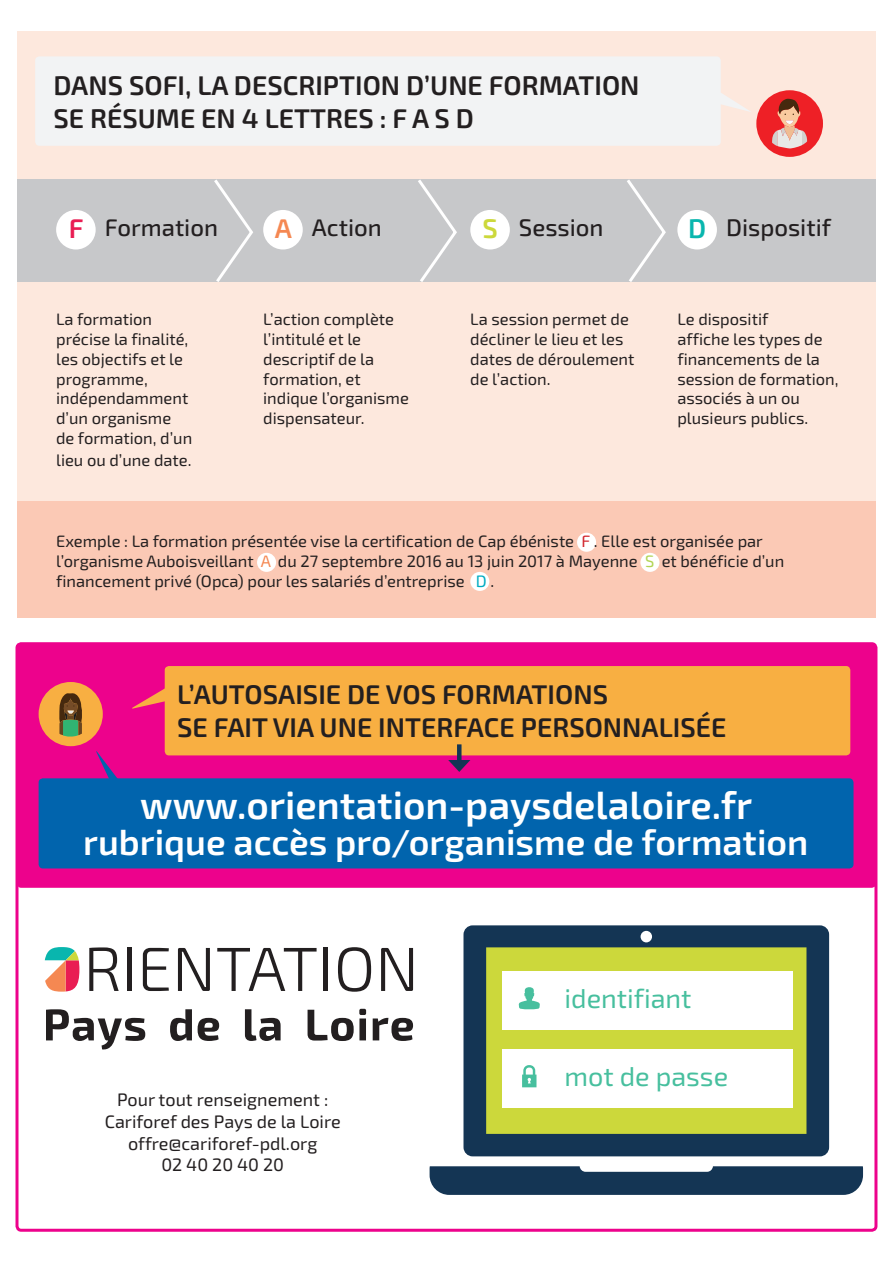
<style>
.page{position:relative;width:893px;height:1263px;background:#fff}
.page>*{position:absolute;margin:0;border:0;box-sizing:border-box;transform-origin:0 0}
.t1{font:600 39px "Exo 2";color:#fff}
.t2{font:600 36px "Exo 2";color:#fff}
.t3{font:600 27px "Exo 2";color:#231f20}
.t4{font:27px "Exo 2";color:#47bf9e}
.t5{font:600 27px "Exo 2";color:#e91d53}
.t6{font:600 27px "Exo 2";color:#f58852}
.t7{font:600 27px "Exo 2";color:#ccd83b}
.t8{font:600 27px "Exo 2";color:#09b6ae}
.t9{font:500 24px "Exo 2";color:#231f20}
.t10{font:18px/21.6px "Exo 2";color:#231f20;text-align:center}
.t11{font:16.5px/19.8px "Exo 2";color:#231f20}
.s1{color:#d1232a}
.s2{color:#f58852}
.s3{color:#b2d454}
.s4{color:#00abc1}
</style>
<div class="page">
<div style="left:17px;top:644px;width:859px;height:244px;background:#ed028c;border-radius:4px"></div>
<div style="left:165px;top:666px;width:685px;height:89px;background:#f8af42;border-radius:4px"></div>
<div style="left:17px;top:31px;width:859px;height:251px;background:#fde8dd"></div>
<div style="left:17px;top:501px;width:859px;height:117px;background:#fbc9b5"></div>
<div style="left:17px;top:179px;width:859px;height:103px;background:#c7c8ca"></div>
<div style="left:17px;top:282px;width:859px;height:219px;background:#fde8dd"></div>
<svg style="left:214px;top:179px;width:39px;height:103px"></svg>
<svg style="left:418px;top:180px;width:39px;height:102px"></svg>
<svg style="left:627px;top:180px;width:39px;height:102px"></svg>
<div style="left:56px;top:210px;width:40px;height:39px;background:#fff;border-radius:50%"></div>
<div style="left:263px;top:210px;width:40px;height:39px;background:#fff;border-radius:50%"></div>
<div style="left:470px;top:210px;width:40px;height:39px;background:#fff;border-radius:50%"></div>
<div style="left:677px;top:210px;width:40px;height:39px;background:#fff;border-radius:50%"></div>
<svg style="left:463px;top:925px;width:366px;height:231px;background:#738949"></svg>
<svg style="left:430px;top:1166px;width:433px;height:29px;background:#274562"></svg>
<div style="left:502px;top:1049px;width:290px;height:59px;background:#fff"></div>
<div style="left:502px;top:971px;width:290px;height:59px;background:#fff"></div>
<svg style="left:519px;top:987px;width:21px;height:23px"></svg>
<svg style="left:522px;top:1065px;width:14px;height:22px"></svg>
<svg style="left:45px;top:947px;width:34px;height:45px"></svg>
<svg style="left:46px;top:1009px;width:99px;height:41px"></svg>
<svg style="left:170px;top:1009px;width:22px;height:32px"></svg>
<svg style="left:198px;top:1018px;width:21px;height:23px"></svg>
<svg style="left:245px;top:1009px;width:36px;height:32px"></svg>
<svg style="left:308px;top:1009px;width:58px;height:32px"></svg>
<svg style="left:373px;top:1018px;width:40px;height:23px"></svg>
<svg style="left:89px;top:947px;width:30px;height:44px"></svg>
<hr style="left:128px;top:948px;width:4px;height:43px;background:#231f20">
<svg style="left:143px;top:948px;width:26px;height:43px"></svg>
<svg style="left:178px;top:948px;width:32px;height:43px"></svg>
<svg style="left:217px;top:948px;width:100px;height:43px"></svg>
<hr style="left:324px;top:948px;width:4px;height:43px;background:#231f20">
<svg style="left:338px;top:947px;width:33px;height:45px"></svg>
<svg style="left:381px;top:948px;width:32px;height:43px"></svg>
<div style="left:39px;top:682px;width:64px;height:64px;background:#f8af42;border-radius:50%"></div>
<svg style="left:59px;top:693px;width:23px;height:44px"></svg>
<div style="left:756px;top:90px;width:67px;height:67px;background:#ee2026;border-radius:50%"></div>
<svg style="left:772px;top:99px;width:35px;height:50px"></svg>
<svg style="left:721px;top:93px;width:30px;height:19px"></svg>
<svg style="left:132px;top:686px;width:33px;height:23px"></svg>
<div style="left:39px;top:778px;width:814px;height:90px;background:#0164ad;border-radius:4px"></div>
<svg style="left:95px;top:751px;width:43px;height:28px"></svg>
<div style="left:35px;top:56px;width:686px;height:90px;background:#f2f3f4;border-radius:4px"></div>
<div style="left:577px;top:533px;width:19px;height:19px;background:#fff;border-radius:50%"></div>
<div style="left:257px;top:553px;width:19px;height:19px;background:#fff;border-radius:50%"></div>
<div style="left:640px;top:553px;width:19px;height:19px;background:#fff;border-radius:50%"></div>
<div style="left:470px;top:572px;width:19px;height:19px;background:#fff;border-radius:50%"></div>
<hr style="left:457px;top:744px;width:4px;height:20px;background:#143554">
<svg style="left:448px;top:760px;width:22px;height:12px"></svg>
<p class="t3" style="left:53px;top:70px;width:588px">DANS SOFI, LA DESCRIPTION D’UNE FORMATION</p>
<p class="t3" style="left:53px;top:102px;width:422px">SE RÉSUME EN 4 LETTRES : F A S D</p>
<p class="t5" style="left:69px;top:213px;width:16px">F</p>
<p class="t9" style="left:105px;top:214px;width:115px">Formation</p>
<p class="t6" style="left:275px;top:213px;width:19px">A</p>
<p class="t9" style="left:312px;top:214px;width:71px">Action</p>
<p class="t7" style="left:482px;top:213px;width:17px">S</p>
<p class="t9" style="left:519px;top:214px;width:86px">Session</p>
<p class="t8" style="left:688px;top:213px;width:20px">D</p>
<p class="t9" style="left:726px;top:214px;width:106px">Dispositif</p>
<p class="t11" style="left:56px;top:310px;width:134px">La formation précise la finalité, les objectifs et le programme,</p>
<p class="t11" style="left:56px;top:389px;width:134px">indépendamment d’un organisme</p>
<p class="t11" style="left:56px;top:428px;width:138px;line-height:21.6px">de formation, d’un lieu ou d’une date.</p>
<p class="t11" style="left:263px;top:310px;width:147px">L’action complète l’intitulé et le descriptif de la formation, et indique l’organisme dispensateur.</p>
<p class="t11" style="left:470px;top:310px;width:166px">La session permet de décliner le lieu et les dates de déroulement de l’action.</p>
<p class="t11" style="left:677px;top:310px;width:163px">Le dispositif<br>affiche les types de financements de la session de formation, associés à un ou plusieurs publics.</p>
<p class="t11" style="left:56px;top:532px;width:730px">Exemple : La formation présentée vise la certification de Cap ébéniste <span class="s1">F</span> . Elle est organisée par l’organisme Auboisveillant <span class="s2">A</span> du 27 septembre 2016 au 13 juin 2017 à Mayenne <span class="s3">S</span> et bénéficie d’un financement privé (Opca) pour les salariés d’entreprise <span class="s4">D</span> .</p>
<p class="t3" style="left:177px;top:679px;width:432px">L’AUTOSAISIE DE VOS FORMATIONS</p>
<p class="t3" style="left:177px;top:711px;width:551px">SE FAIT VIA UNE INTERFACE PERSONNALISÉE</p>
<p class="t1" style="left:140px;top:782px;width:613px">www.orientation-paysdelaloire.fr</p>
<p class="t2" style="left:83px;top:821px;width:727px">rubrique accès pro/organisme de formation</p>
<p class="t4" style="left:564px;top:983px;width:129px">identifiant</p>
<p class="t10" style="left:105px;top:1090px;width:237px">Pour tout renseignement :<br>Cariforef des Pays de la Loire</p>
<p class="t10" style="left:128px;top:1133px;width:191px">offre@cariforef-pdl.org</p>
<p class="t10" style="left:161px;top:1154px;width:124px">02 40 20 40 20</p>
<p class="t4" style="left:564px;top:1061px;width:165px">mot de passe</p>
</div>
